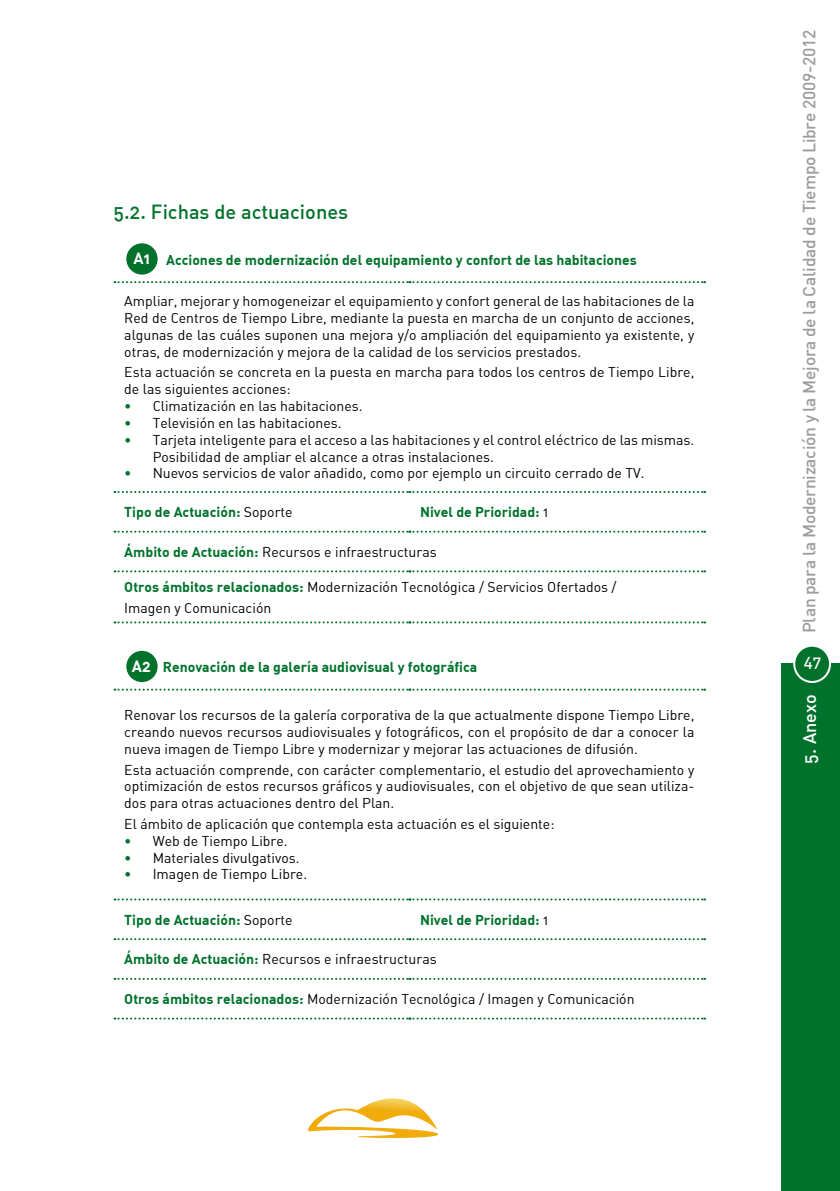
<style>
.page{position:relative;width:840px;height:1191px;background:#fff}
.page>*{position:absolute;margin:0;border:0;box-sizing:border-box;transform-origin:0 0}
.t1{font:500 20px "DIN Alternate";color:#01722c}
.t2{font:500 18px "DIN Alternate";color:#fff}
.t3{font:500 17.4px "DIN";letter-spacing:-.015em;color:#9c9d9f}
.t4{font:500 16px "DIN Alternate";color:#fff}
.t5{font:700 16px "DIN Alternate";color:#fff}
.t6{font:14px/16.8px "DIN Alternate";color:#000;text-align:justify}
.t7{font:700 14px "DIN Alternate";color:#01722c}
.t8{font:14px/16.8px "DIN Alternate";color:#01722c;text-align:justify}
.s1{font-weight:400;color:#000}
.s2{font-weight:700;color:#01722c}
.s3{font-size:16px;color:#fff}
</style>
<div class="page">
<div style="left:780px;top:663px;width:59px;height:528px;background:#01722c"></div>
<div style="left:793px;top:645px;width:36px;height:37px;background:#01722c;border-radius:50%"></div>
<div style="left:792px;top:644px;width:38px;height:39px;border:2px solid #fff;border-radius:50%"></div>
<svg style="left:308px;top:1098px;width:131px;height:40px"></svg>
<svg style="left:114px;top:281px;width:590px;height:2px"></svg>
<svg style="left:114px;top:491px;width:590px;height:2px"></svg>
<svg style="left:114px;top:530px;width:590px;height:2px"></svg>
<svg style="left:114px;top:570px;width:590px;height:2px"></svg>
<svg style="left:114px;top:621px;width:590px;height:2px"></svg>
<div style="left:125px;top:242px;width:33px;height:34px;background:#01722c;border-radius:50%"></div>
<div style="left:124px;top:241px;width:35px;height:36px;border:2px solid #fff;border-radius:50%"></div>
<svg style="left:113px;top:689px;width:591px;height:331px"></svg>
<svg style="left:114px;top:688px;width:590px;height:2px"></svg>
<svg style="left:114px;top:898px;width:590px;height:2px"></svg>
<svg style="left:114px;top:938px;width:590px;height:2px"></svg>
<svg style="left:114px;top:978px;width:590px;height:2px"></svg>
<svg style="left:114px;top:1017px;width:590px;height:2px"></svg>
<div style="left:125px;top:650px;width:33px;height:33px;background:#01722c;border-radius:50%"></div>
<div style="left:124px;top:649px;width:35px;height:35px;border:2px solid #fff;border-radius:50%"></div>
<h1 class="t1" style="left:113px;top:199px;width:236px">5.2. Fichas de actuaciones</h1>
<p class="t5" style="left:133px;top:247px;width:19px">A1</p>
<p class="t7" style="left:166px;top:250px;width:472px">Acciones de modernización del equipamiento y confort de las habitaciones</p>
<p class="t6" style="left:124px;top:292px;width:571px">Ampliar, mejorar y homogeneizar el equipamiento y confort general de las habitaciones de la Red de Centros de Tiempo Libre, mediante la puesta en marcha de un conjunto de acciones, algunas de las cuáles suponen una mejora y/o ampliación del equipamiento ya existente, y otras, de modernización y mejora de la calidad de los servicios prestados.</p>
<p class="t6" style="left:124px;top:364px;width:571px">Esta actuación se concreta en la puesta en marcha para todos los centros de Tiempo Libre,</p>
<p class="t6" style="left:124px;top:380px;width:168px">de las siguientes acciones:</p>
<p class="t6" style="left:153px;top:397px;width:211px">Climatización en las habitaciones.</p>
<p class="t6" style="left:153px;top:414px;width:190px">Televisión en las habitaciones.</p>
<p class="t6" style="left:153px;top:431px;width:543px">Tarjeta inteligente para el acceso a las habitaciones y el control eléctrico de las mismas.</p>
<p class="t6" style="left:153px;top:448px;width:342px">Posibilidad de ampliar el alcance a otras instalaciones.</p>
<p class="t6" style="left:153px;top:464px;width:493px">Nuevos servicios de valor añadido, como por ejemplo un circuito cerrado de TV.</p>
<p class="t8" style="left:124px;top:397px;width:9px">• • •</p>
<p class="t8" style="left:124px;top:464px;width:9px">•</p>
<p class="t7" style="left:124px;top:503px;width:170px">Tipo de Actuación: <span class="s1">Soporte</span></p>
<p class="t7" style="left:420px;top:503px;width:130px">Nivel de Prioridad: <span class="s1">1</span></p>
<p class="t6" style="left:124px;top:543px;width:314px"><span class="s2">Ámbito de Actuación:</span> Recursos e infraestructuras</p>
<p class="t6" style="left:124px;top:576px;width:493px;line-height:20.8px"><span class="s2">Otros ámbitos relacionados:</span> Modernización Tecnológica / Servicios Ofertados /<br>Imagen y Comunicación</p>
<p class="t7" style="left:132px;top:658px;width:347px"><span class="s3">A2</span> Renovación de la galería audiovisual y fotográfica</p>
<p class="t6" style="left:124px;top:706px;width:571px">Renovar los recursos de la galería corporativa de la que actualmente dispone Tiempo Libre, creando nuevos recursos audiovisuales y fotográficos, con el propósito de dar a conocer la nueva imagen de Tiempo Libre y modernizar y mejorar las actuaciones de difusión.</p>
<p class="t6" style="left:124px;top:761px;width:571px">Esta actuación comprende, con carácter complementario, el estudio del aprovechamiento y optimización de estos recursos gráficos y audiovisuales, con el objetivo de que sean utiliza&shy;dos para otras actuaciones dentro del Plan.</p>
<p class="t6" style="left:153px;top:815px;width:403px;text-align:left;text-indent:-28px">El ámbito de aplicación que contempla esta actuación es el siguiente:<br>Web de Tiempo Libre.<br>Materiales divulgativos.<br>Imagen de Tiempo Libre.</p>
<p class="t8" style="left:124px;top:832px;width:9px">• • •</p>
<p class="t7" style="left:124px;top:910px;width:170px">Tipo de Actuación: <span class="s1">Soporte</span></p>
<p class="t7" style="left:420px;top:910px;width:130px">Nivel de Prioridad: <span class="s1">1</span></p>
<p class="t6" style="left:124px;top:950px;width:314px"><span class="s2">Ámbito de Actuación:</span> Recursos e infraestructuras</p>
<p class="t6" style="left:124px;top:990px;width:511px"><span class="s2">Otros ámbitos relacionados:</span> Modernización Tecnológica / Imagen y Comunicación</p>
<p class="t3" style="left:797px;top:633px;width:605px;rotate:-90deg">Plan para la Modernización y la Mejora de la Calidad de Tiempo Libre 2009-2012</p>
<p class="t4" style="left:803px;top:651px;width:19px">47</p>
<p class="t2" style="left:797px;top:763px;width:70px;rotate:-90deg">5. Anexo</p>
</div>
